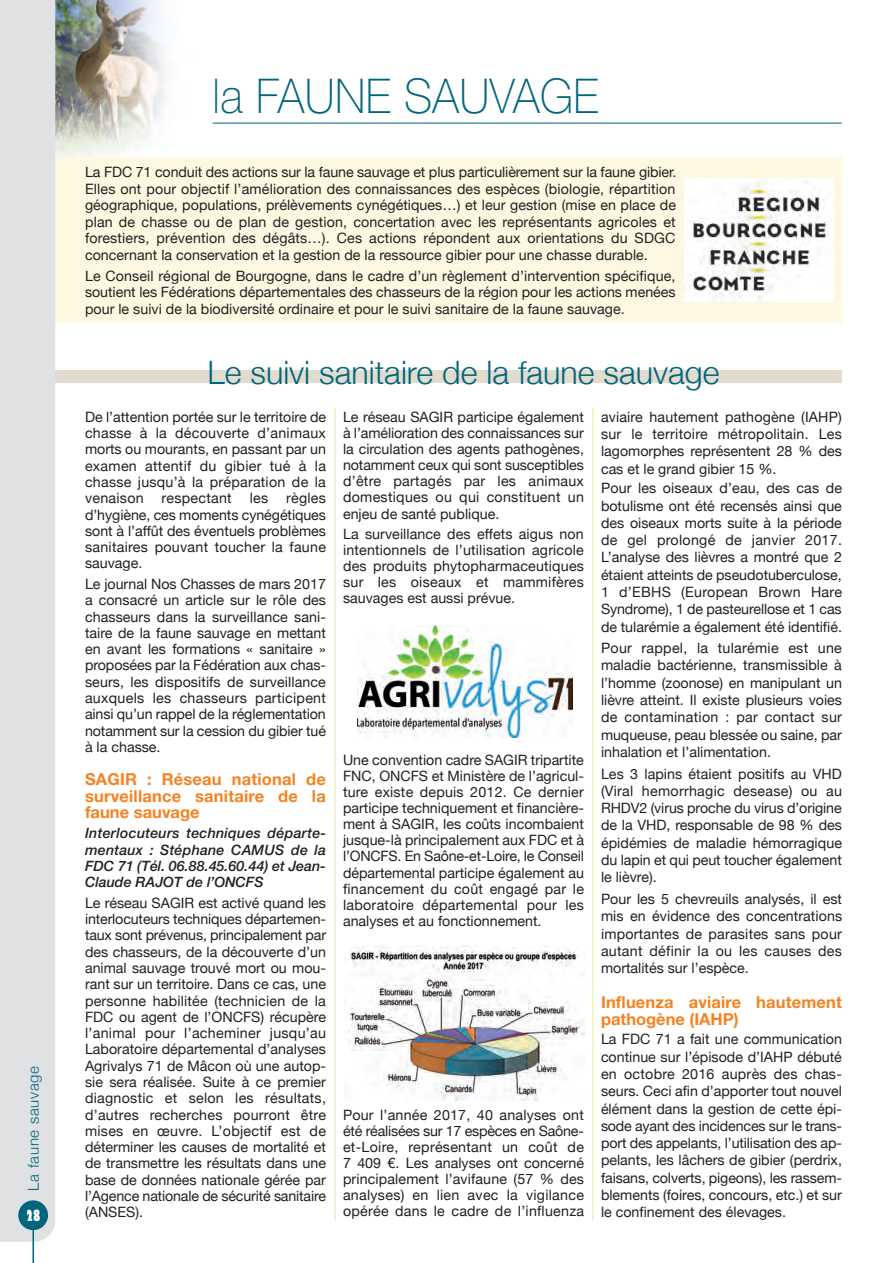
<style>
.page{position:relative;width:893px;height:1263px;background:#fff}
.page>*{position:absolute;margin:0;border:0;box-sizing:border-box;transform-origin:0 0}
.t1{font:100 48px "Helvetica Neue";letter-spacing:.01em;color:#00657c;scale:.93 1}
.t2{font:300 32.25px "Helvetica Neue";color:#00657c}
.t3{font:700 16.5px/16.4px "Helvetica Neue";letter-spacing:.01em;color:#f58220;text-align:justify}
.t4{font:300 15px "Helvetica Neue";letter-spacing:.05em;color:#00657c}
.t5{font:14.25px/16.4px "Helvetica Neue";color:#231f20;text-align:justify}
.t6{font:italic 500 14.25px/16.4px "Helvetica Neue";color:#231f20;text-align:justify}
.t7{font:14.25px "Helvetica Neue";letter-spacing:.02em;color:#231f20}
</style>
<div class="page">
<img style="left:55px;top:0;width:220px;height:157px">
<div style="left:0;top:370px;width:842px;height:13px;background:#e2dccf"></div>
<div style="left:43px;top:157px;width:799px;height:166px;background:#fef8e3"></div>
<hr style="left:213px;top:123px;width:629px;height:1px;background:#00657c">
<hr style="left:335px;top:408px;width:1px;height:812px;background:#e5eb99">
<hr style="left:593px;top:408px;width:1px;height:812px;background:#e5eb99">
<div style="left:0;top:0;width:55px;height:1242px;background:#e0e1e3"></div>
<div style="left:18px;top:1200px;width:30px;height:30px;background:#00657c;border-radius:50%"></div>
<hr style="left:33px;top:1225px;width:1px;height:38px;background:#00657c">
<img style="left:685px;top:179px;width:148px;height:123px">
<img style="left:357px;top:625px;width:215px;height:113px">
<img style="left:345px;top:945px;width:240px;height:155px">
<p class="t4" style="left:24px;top:1191px;width:126px;rotate:-90deg">La faune sauvage</p>
<h1 class="t1" style="left:213px;top:79px;width:417px">la FAUNE SAUVAGE</h1>
<p class="t5" style="left:85px;top:164px;width:593px">La FDC 71 conduit des actions sur la faune sauvage et plus particulièrement sur la faune gibier.<br>Elles ont pour objectif l’amélioration des connaissances des espèces (biologie, répartition géographique, populations, prélèvements cynégétiques…) et leur gestion (mise en place de plan de chasse ou de plan de gestion, concertation avec les représentants agricoles et forestiers, prévention des dégâts…). Ces actions répondent aux orientations du SDGC concernant la conservation et la gestion de la ressource gibier pour une chasse durable.</p>
<p class="t5" style="left:85px;top:267px;width:592px">Le Conseil régional de Bourgogne, dans le cadre d’un règlement d’intervention spécifique, soutient les Fédérations départementales des chasseurs de la région pour les actions menées pour le suivi de la biodiversité ordinaire et pour le suivi sanitaire de la faune sauvage.</p>
<h2 class="t2" style="left:207px;top:353px;width:513px">Le suivi sanitaire de la faune sauvage</h2>
<p class="t5" style="left:85px;top:408px;width:243px">De l’attention portée sur le territoire de chasse à la découverte d’animaux morts ou mourants, en passant par un examen attentif du gibier tué à la chasse jusqu’à la préparation de la venaison</p>
<p class="t5" style="left:85px;top:490px;width:242px;text-indent:201px">règles d’hygiène, ces moments cynégétiques sont à l’affût des éventuels problèmes sanitaires pouvant toucher la faune sauvage.</p>
<p class="t5" style="left:85px;top:575px;width:242px">Le journal Nos Chasses de mars 2017 a consacré un article sur le rôle des chasseurs dans la surveillance sani&shy;taire de la faune sauvage en mettant en avant les formations « sanitaire » proposées par la Fédération aux chas&shy;seurs, les dispositifs de surveillance auxquels les chasseurs participent ainsi qu’un rappel de la réglementation notamment sur la cession du gibier tué à la chasse.</p>
<p class="t3" style="left:85px;top:773px;width:242px">SAGIR : Réseau national de surveillance sanitaire de la faune sauvage</p>
<p class="t6" style="left:85px;top:826px;width:243px">Interlocuteurs techniques départe&shy;mentaux : Stéphane CAMUS de la FDC 71 (Tél. 06.88.45.60.44) et Jean-Claude RAJOT de l’ONCFS</p>
<p class="t5" style="left:85px;top:894px;width:243px">Le réseau SAGIR est activé quand les interlocuteurs techniques départemen&shy;taux sont prévenus, principalement par des chasseurs, de la découverte d’un animal sauvage trouvé mort ou mou&shy;rant sur un territoire. Dans ce cas, une personne habilitée (technicien de la FDC ou agent de l’ONCFS) récupère l’animal pour l’acheminer jusqu’au Laboratoire départemental d’analyses Agrivalys 71 de Mâcon où une autop&shy;sie sera réalisée. Suite à ce premier diagnostic et selon les résultats, d’autres recherches pourront être mises en œuvre. L’objectif est de déterminer les causes de mortalité et de transmettre les résultats dans une base de données nationale gérée par l’Agence nationale de sécurité sanitaire (ANSES).</p>
<p class="t7" style="left:162px;top:490px;width:72px">respectant</p>
<p class="t5" style="left:250px;top:490px;width:20px">les</p>
<p class="t5" style="left:343px;top:408px;width:242px">Le réseau SAGIR participe également à l’amélioration des connaissances sur la circulation des agents pathogènes, notamment ceux qui sont susceptibles d’être partagés par les animaux domestiques ou qui constituent un enjeu de santé publique.</p>
<p class="t5" style="left:343px;top:525px;width:242px">La surveillance des effets aigus non intentionnels de l’utilisation agricole des produits phytopharmaceutiques sur les oiseaux et mammifères sauvages est aussi prévue.</p>
<p class="t5" style="left:343px;top:751px;width:242px">Une convention cadre SAGIR tripartite FNC, ONCFS et Ministère de l’agricul&shy;ture existe depuis 2012. Ce dernier participe techniquement et financière&shy;ment à SAGIR, les coûts incombaient jusque-là principalement aux FDC et à l’ONCFS. En Saône-et-Loire, le Conseil départemental participe également au financement du coût engagé par le laboratoire départemental pour les analyses et au fonctionnement.</p>
<p class="t5" style="left:343px;top:1106px;width:243px">Pour l’année 2017, 40 analyses ont été réalisées sur 17 espèces en Saône&shy;et-Loire, représentant un coût de 7 409 €. Les analyses ont concerné principalement l’avifaune (57 % des analyses) en lien avec la vigilance opérée dans le cadre de l’influenza</p>
<p class="t5" style="left:601px;top:408px;width:242px;line-height:17.2px">aviaire hautement pathogène (IAHP) sur le territoire métropolitain. Les lagomorphes représentent 28 % des cas et le grand gibier 15 %.</p>
<p class="t5" style="left:601px;top:479px;width:242px;line-height:17.2px">Pour les oiseaux d’eau, des cas de botulisme ont été recensés ainsi que des oiseaux morts suite à la période de gel prolongé de janvier 2017.<br>L’analyse des lièvres a montré que 2 étaient atteints de pseudotuberculose, 1 d’EBHS (European Brown Hare Syndrome), 1 de pasteurellose et 1 cas de tularémie a également été identifié.</p>
<p class="t5" style="left:601px;top:639px;width:242px;line-height:17.2px">Pour rappel, la tularémie est une maladie bactérienne, transmissible à l’homme (zoonose) en manipulant un lièvre atteint. Il existe plusieurs voies de contamination : par contact sur muqueuse, peau blessée ou saine, par inhalation et l’alimentation.</p>
<p class="t5" style="left:601px;top:765px;width:242px;line-height:17.2px">Les 3 lapins étaient positifs au VHD (Viral hemorrhagic desease) ou au RHDV2 (virus proche du virus d’origine de la VHD, responsable de 98 % des épidémies de maladie hémorragique du lapin et qui peut toucher également le lièvre).</p>
<p class="t5" style="left:601px;top:890px;width:243px;line-height:17.2px">Pour les 5 chevreuils analysés, il est mis en évidence des concentrations importantes de parasites sans pour autant définir la ou les causes des mortalités sur l’espèce.</p>
<p class="t3" style="left:601px;top:994px;width:242px;line-height:17.2px">Influenza aviaire hautement pathogène (IAHP)</p>
<p class="t5" style="left:601px;top:1030px;width:243px;line-height:17.2px">La FDC 71 a fait une communication continue sur l’épisode d’IAHP débuté en octobre 2016 auprès des chas&shy;seurs. Ceci afin d’apporter tout nouvel élément dans la gestion de cette épi&shy;sode ayant des incidences sur le trans&shy;port des appelants, l’utilisation des ap&shy;pelants, les lâchers de gibier (perdrix, faisans, colverts, pigeons), les rassem&shy;blements (foires, concours, etc.) et sur le confinement des élevages.</p>
</div>
